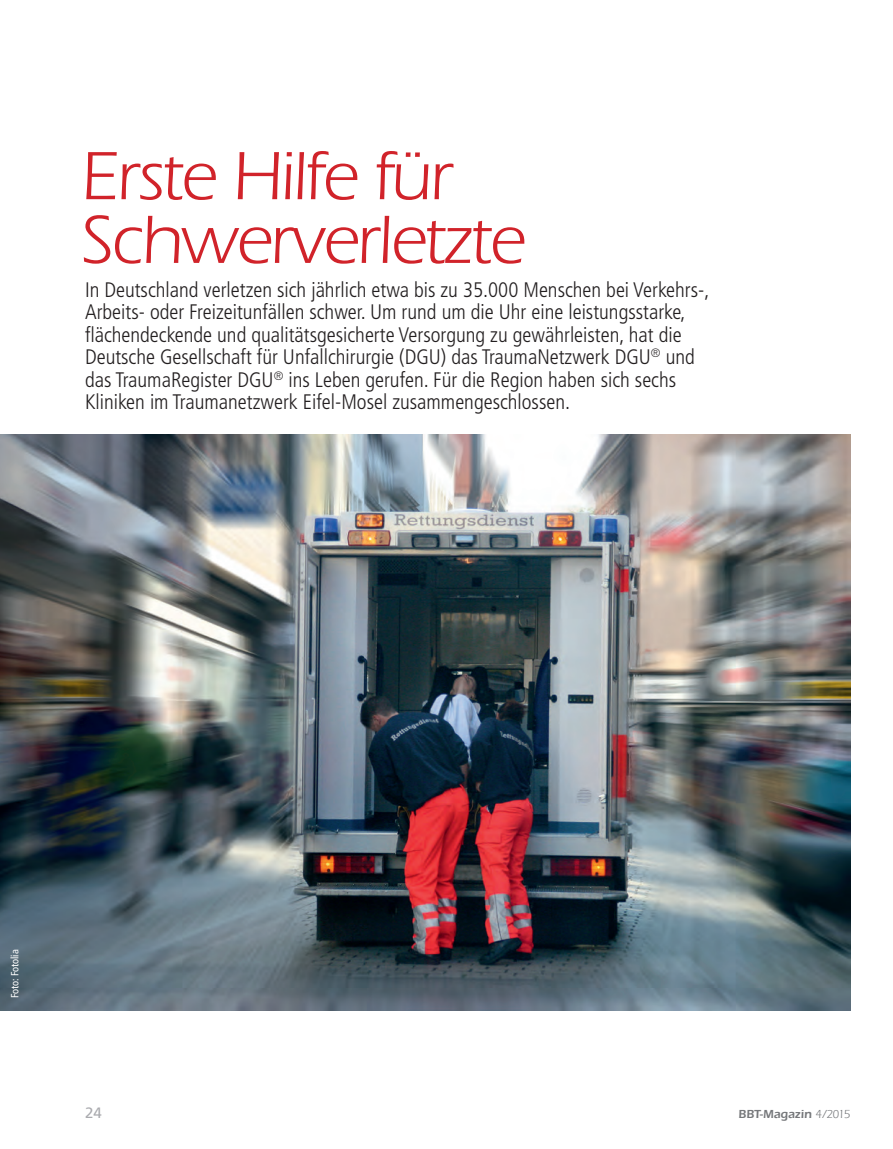
<style>
.page{position:relative;width:893px;height:1149px;background:#fff}
.page>*{position:absolute;margin:0;border:0;box-sizing:border-box;transform-origin:0 0}
.Headline_25_24{font:70.5px/63.6px "ITC Eras LT";letter-spacing:-.03em;color:#d1232a}
.Anlauf_Titelthema{font:300 condensed 21px/22.5px "Frutiger";color:#231f20}
.t1{font:15px "Frutiger";color:#aaabaf}
.t2{font:600 12px "ITC Eras LT";color:#76787b}
.Fließtext_9_12_Einzu{font:condensed 10.5px "Frutiger LT Pro";color:#fff}
.s1{font-weight:400}
</style>
<div class="page">
<img style="left:0;top:434px;width:850px;height:576px">
<p class="Headline_25_24" style="left:81px;top:145px;width:446px">Erste Hilfe für<br>Schwerverletzte</p>
<p class="Anlauf_Titelthema" style="left:85px;top:278px;width:626px">In Deutschland verletzen sich jährlich etwa bis zu 35.000 Menschen bei Verkehrs-, Arbeits- oder Freizeitunfällen schwer. Um rund um die Uhr eine leistungsstarke, flächendeckende und qualitätsgesicherte Versorgung zu gewährleisten, hat die Deutsche Gesellschaft für Unfallchirurgie (DGU) das TraumaNetzwerk DGU<sup>®</sup> und das TraumaRegister DGU<sup>®</sup> ins Leben gerufen. Für die Region haben sich sechs Kliniken im Traumanetzwerk Eifel-Mosel zusammengeschlossen.</p>
<p class="Fließtext_9_12_Einzu" style="left:9px;top:997px;width:50px;rotate:-90deg">Foto: Fotolia</p>
<p class="t1" style="left:85px;top:1103px;width:18px">24</p>
<p class="t2" style="left:739px;top:1106px;width:113px">BBT-Magazin <span class="s1">4/2015</span></p>
</div>
